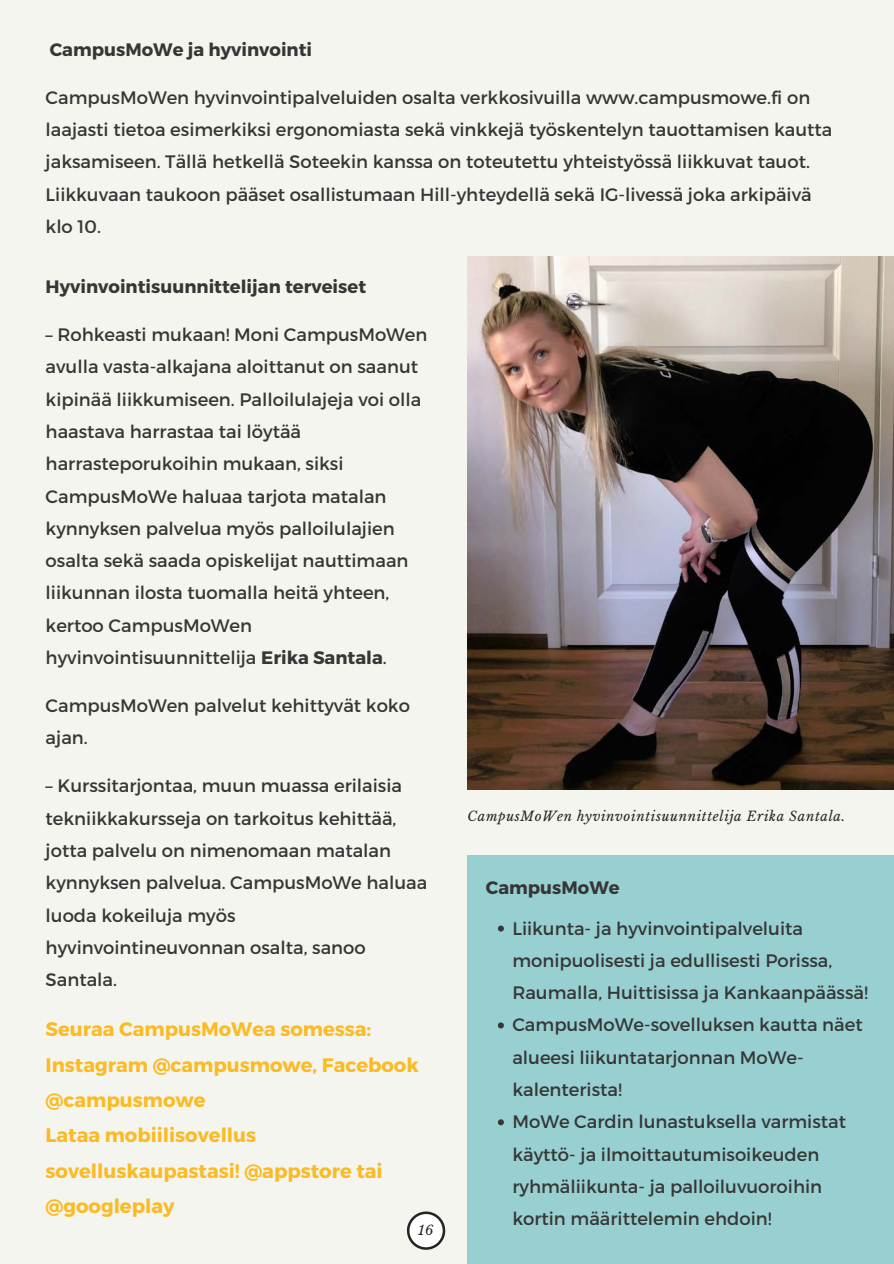
<style>
.page{position:relative;width:894px;height:1264px;background:#fff}
.page>*{position:absolute;margin:0;border:0;box-sizing:border-box;transform-origin:0 0}
.t1{font:700 19.5px/35.2px "Montserrat";color:#fabb25}
.t2{font:18px/32.2px "Montserrat";color:#363636}
.t3{font:700 18px "Montserrat";color:#363636}
.t4{font:italic 13.2px "Libre Baskerville";letter-spacing:.05em;color:#242422}
.s1{font-weight:700}
</style>
<div class="page">
<div style="left:0;top:0;width:893px;height:1263px;background:#f5f5ef"></div>
<svg style="left:407px;top:1211px;width:38px;height:38px"></svg>
<img style="left:467px;top:257px;width:426px;height:532px">
<div style="left:467px;top:855px;width:426px;height:408px;background:#98d0d1"></div>
<svg style="left:497px;top:925px;width:6px;height:6px"></svg>
<svg style="left:497px;top:1022px;width:6px;height:6px"></svg>
<svg style="left:497px;top:1119px;width:6px;height:6px"></svg>
<p class="t3" style="left:50px;top:38px;width:264px">CampusMoWe ja hyvinvointi</p>
<p class="t2" style="left:46px;top:80px;width:788px">CampusMoWen hyvinvointipalveluiden osalta verkkosivuilla www.campusmowe.fi on laajasti tietoa esimerkiksi ergonomiasta sekä vinkkejä työskentelyn tauottamisen kautta jaksamiseen. Tällä hetkellä Soteekin kanssa on toteutettu yhteistyössä liikkuvat tauot.<br>Liikkuvaan taukoon pääset osallistumaan Hill-yhteydellä sekä IG-livessä joka arkipäivä klo 10.</p>
<p class="t3" style="left:46px;top:275px;width:322px">Hyvinvointisuunnittelijan terveiset</p>
<p class="t2" style="left:46px;top:317px;width:383px">– Rohkeasti mukaan! Moni CampusMoWen avulla vasta-alkajana aloittanut on saanut kipinää liikkumiseen. Palloilulajeja voi olla haastava harrastaa tai löytää harrasteporukoihin mukaan, siksi CampusMoWe haluaa tarjota matalan kynnyksen palvelua myös palloilulajien osalta sekä saada opiskelijat nauttimaan liikunnan ilosta tuomalla heitä yhteen, kertoo CampusMoWen hyvinvointisuunnittelija <span class="s1">Erika Santala</span>.</p>
<p class="t2" style="left:46px;top:688px;width:366px">CampusMoWen palvelut kehittyvät koko ajan.</p>
<p class="t2" style="left:46px;top:769px;width:383px">– Kurssitarjontaa, muun muassa erilaisia tekniikkakursseja on tarkoitus kehittää, jotta palvelu on nimenomaan matalan kynnyksen palvelua. CampusMoWe haluaa luoda kokeiluja myös hyvinvointineuvonnan osalta, sanoo Santala.</p>
<p class="t1" style="left:46px;top:1010px;width:374px">Seuraa CampusMoWea somessa:<br>Instagram @campusmowe, Facebook @campusmowe<br>Lataa mobiilisovellus sovelluskaupastasi! @appstore tai @googleplay</p>
<p class="t4" style="left:418px;top:1221px;width:17px">16</p>
<p class="t4" style="left:467px;top:808px;width:379px">CampusMoWen hyvinvointisuunnittelija Erika Santala.</p>
<p class="t3" style="left:486px;top:876px;width:135px">CampusMoWe</p>
<p class="t2" style="left:512px;top:911px;width:357px">Liikunta- ja hyvinvointipalveluita monipuolisesti ja edullisesti Porissa, Raumalla, Huittisissa ja Kankaanpäässä!<br>CampusMoWe-sovelluksen kautta näet alueesi liikuntatarjonnan MoWe&shy;kalenterista!<br>MoWe Cardin lunastuksella varmistat käyttö- ja ilmoittautumisoikeuden ryhmäliikunta- ja palloiluvuoroihin kortin määrittelemin ehdoin!</p>
</div>
